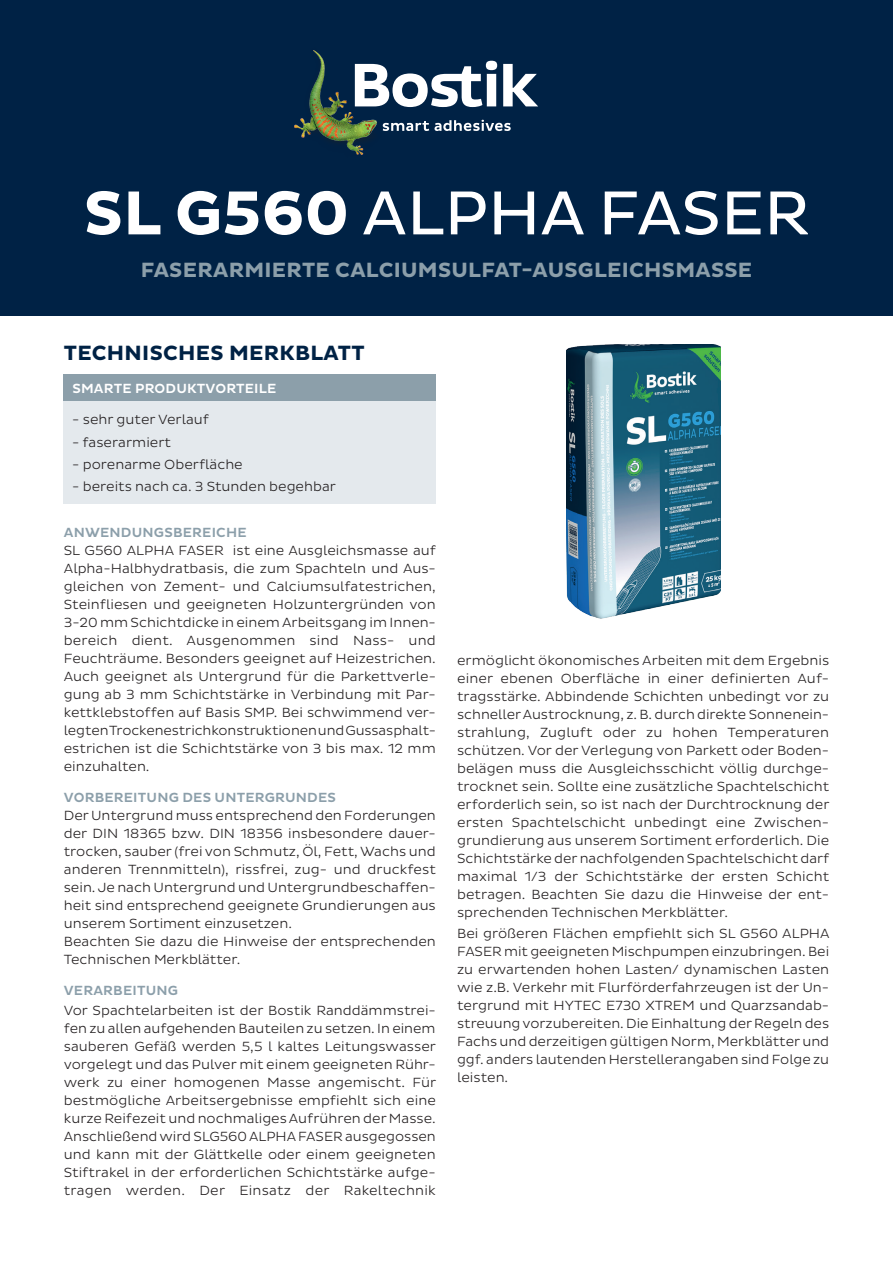
<style>
.page{position:relative;width:893px;height:1263px;background:#fff}
.page>*{position:absolute;margin:0;border:0;box-sizing:border-box;transform-origin:0 0}
.t1{font:63px "Bostik";color:#fff}
.t2{font:700 21px "Bostik";letter-spacing:.015em;color:#8c9faa}
.t3{font:700 21px "Bostik";letter-spacing:.015em;color:#002245}
.t4{font:300 13.5px/18px "Bostik";color:#231f20;text-align:justify}
.t5{font:500 13.5px "Bostik";letter-spacing:.015em;color:#8c9faa}
.t6{font:500 13.5px "Bostik";letter-spacing:.015em;color:#fff}
.s1{font-weight:700}
</style>
<div class="page">
<div style="left:0;top:0;width:893px;height:316px;background:#002245"></div>
<img style="left:295px;top:51px;width:82px;height:103px">
<svg style="left:383px;top:121px;width:46px;height:10px"></svg>
<svg style="left:435px;top:120px;width:76px;height:11px"></svg>
<svg style="left:355px;top:61px;width:183px;height:46px"></svg>
<img style="left:566px;top:344px;width:154px;height:275px">
<div style="left:64px;top:374px;width:372px;height:27px;background:#8c9faa"></div>
<div style="left:64px;top:401px;width:372px;height:103px;background:#e4e9ed"></div>
<h1 class="t1" style="left:84px;top:177px;width:727px"><span class="s1">SL G560</span> ALPHA FASER</h1>
<h2 class="t2" style="left:141px;top:257px;width:613px">FASERARMIERTE CALCIUMSULFAT-AUSGLEICHSMASSE</h2>
<h2 class="t3" style="left:64px;top:341px;width:302px">TECHNISCHES MERKBLATT</h2>
<p class="t6" style="left:72px;top:381px;width:206px">SMARTE PRODUKTVORTEILE</p>
<p class="t4" style="left:72px;top:411px;width:138px">- sehr guter Verlauf</p>
<p class="t4" style="left:72px;top:433px;width:100px">- faserarmiert</p>
<p class="t4" style="left:72px;top:455px;width:172px">- porenarme Oberfläche</p>
<p class="t4" style="left:72px;top:478px;width:265px">- bereits nach ca. 3 Stunden begehbar</p>
<p class="t5" style="left:64px;top:525px;width:184px">ANWENDUNGSBEREICHE</p>
<p class="t4" style="left:64px;top:542px;width:374px">SL G560 ALPHA FASER ist eine Ausgleichsmasse auf Alpha-Halbhydratbasis, die zum Spachteln und Aus&shy;gleichen von Zement- und Calciumsulfatestrichen, Steinfliesen und geeigneten Holzuntergründen von 3-20 mm Schichtdicke in einem Arbeitsgang im Innen&shy;bereich dient. Ausgenommen sind Nass- und Feuchträume. Besonders geeignet auf Heizestrichen.<br>Auch geeignet als Untergrund für die Parkettverle&shy;gung ab 3 mm Schichtstärke in Verbindung mit Par&shy;kettklebstoffen auf Basis SMP. Bei schwimmend ver&shy;legten Trockenestrichkonstruktionen und Gussasphalt&shy;estrichen ist die Schichtstärke von 3 bis max. 12 mm einzuhalten.</p>
<p class="t5" style="left:64px;top:790px;width:274px">VORBEREITUNG DES UNTERGRUNDES</p>
<p class="t4" style="left:64px;top:806px;width:374px;text-align:left">Der Untergrund muss entsprechend den Forderungen der DIN 18365 bzw. DIN 18356 insbesondere dauer&shy;trocken, sauber (frei von Schmutz, Öl, Fett, Wachs und anderen Trennmitteln), rissfrei, zug- und druckfest sein. Je nach Untergrund und Untergrundbeschaffen&shy;heit sind entsprechend geeignete Grundierungen aus unserem Sortiment einzusetzen.<br>Beachten Sie dazu die Hinweise der entsprechenden Technischen Merkblätter.</p>
<p class="t5" style="left:64px;top:982px;width:116px">VERARBEITUNG</p>
<p class="t4" style="left:64px;top:1001px;width:374px">Vor Spachtelarbeiten ist der Bostik Randdämmstrei&shy;fen zu allen aufgehenden Bauteilen zu setzen. In einem sauberen Gefäß werden 5,5 l kaltes Leitungswasser vorgelegt und das Pulver mit einem geeigneten Rühr&shy;werk zu einer homogenen Masse angemischt. Für bestmögliche Arbeitsergebnisse empfiehlt sich eine kurze Reifezeit und nochmaliges Aufrühren der Masse.<br>Anschließend wird SLG560 ALPHA FASER ausgegossen und kann mit der Glättkelle oder einem geeigneten Stiftrakel in der erforderlichen Schichtstärke aufge&shy;tragen werden. Der Einsatz der Rakeltechnik</p>
<p class="t4" style="left:457px;top:652px;width:374px">ermöglicht ökonomisches Arbeiten mit dem Ergebnis einer ebenen Oberfläche in einer definierten Auf&shy;tragsstärke. Abbindende Schichten unbedingt vor zu schneller Austrocknung, z. B. durch direkte Sonnenein&shy;strahlung, Zugluft oder zu hohen Temperaturen schützen. Vor der Verlegung von Parkett oder Boden&shy;belägen muss die Ausgleichsschicht völlig durchge&shy;trocknet sein. Sollte eine zusätzliche Spachtelschicht erforderlich sein, so ist nach der Durchtrocknung der ersten Spachtelschicht unbedingt eine Zwischen&shy;grundierung aus unserem Sortiment erforderlich. Die Schichtstärke der nachfolgenden Spachtelschicht darf maximal 1/3 der Schichtstärke der ersten Schicht betragen. Beachten Sie dazu die Hinweise der ent&shy;sprechenden Technischen Merkblätter.</p>
<p class="t4" style="left:457px;top:924px;width:374px">Bei größeren Flächen empfiehlt sich SL G560 ALPHA FASER mit geeigneten Mischpumpen einzubringen. Bei zu erwartenden hohen Lasten/ dynamischen Lasten wie z.B. Verkehr mit Flurförderfahrzeugen ist der Un&shy;tergrund mit HYTEC E730 XTREM und Quarzsandab&shy;streuung vorzubereiten. Die Einhaltung der Regeln des Fachs und derzeitigen gültigen Norm, Merkblätter und ggf. anders lautenden Herstellerangaben sind Folge zu leisten.</p>
</div>
